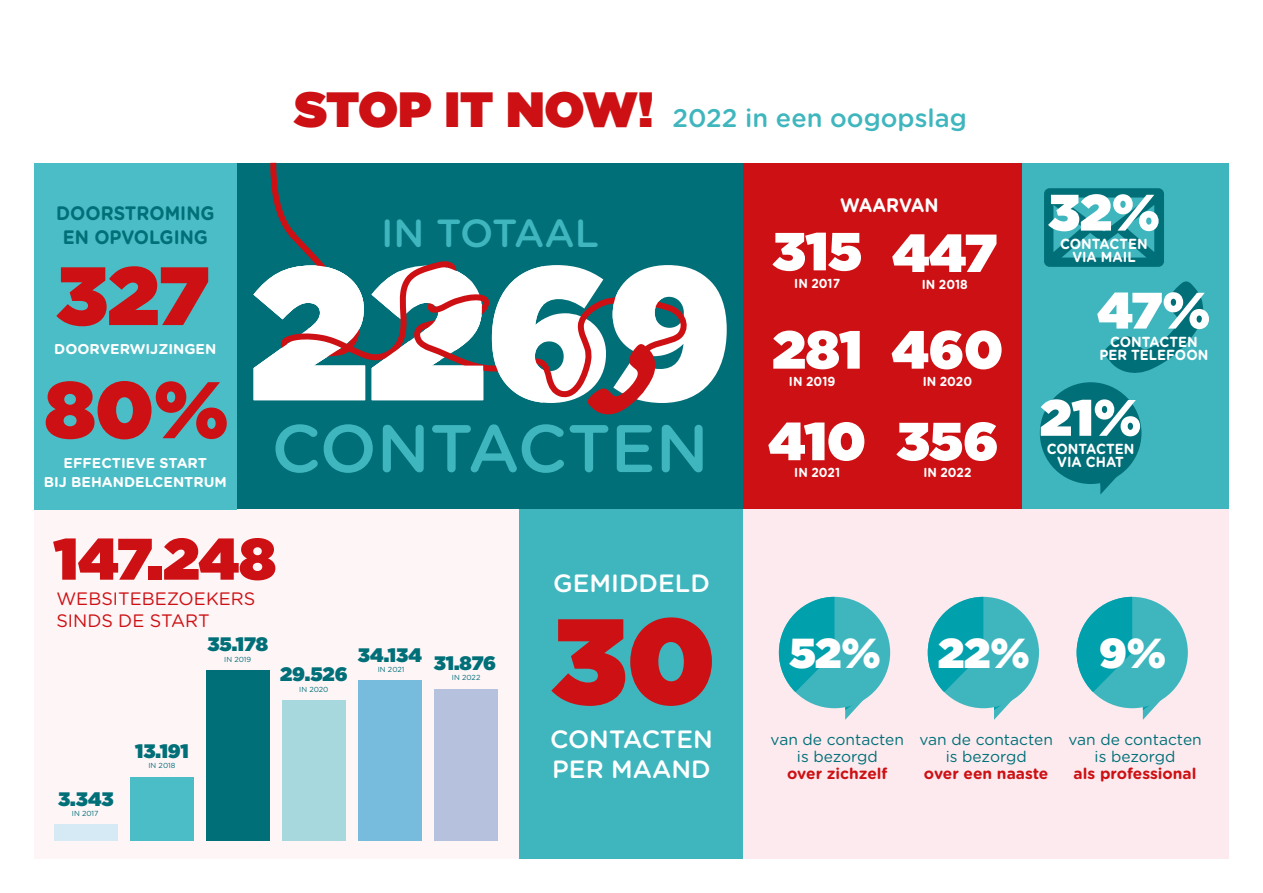
<style>
.page{position:relative;width:1263px;height:893px;background:#fff}
.page>*{position:absolute;margin:0;border:0;box-sizing:border-box;transform-origin:0 0}
.t1{font:900 188.85px "Gotham HTF";color:#fff}
.t2{font:900 121.2px "Gotham HTF";color:#cd1013}
.t3{font:900 82.5px "Gotham HTF";color:#cd1013}
.t4{font:900 80.1px "Gotham HTF";color:#cd1013}
.t5{font:500 67.05px "Gotham Rounded";color:#3fb6be}
.t6{font:900 58.5px "Gotham HTF";letter-spacing:-.005em;color:#cd1013}
.t7{font:900 53.4px "Gotham HTF";color:#fff}
.t8{font:900 51.15px "Gotham HTF";color:#fff}
.t9{font:900 41.85px "Gotham HTF";color:#fff}
.t10{font:500 39.15px "Gotham Rounded";letter-spacing:-.02em;color:#3fb6be}
.t11{font:500 25.5px "Gotham Rounded";color:#3fb6be}
.t12{font:500 25.05px/30px "Gotham Rounded";color:#fff}
.t13{font:900 19.5px "Gotham HTF";color:#006f78}
.t14{font:700 19.5px/24px "Gotham Rounded";color:#006f78;text-align:center;scale:.92 1}
.t15{font:700 19.5px "Gotham Rounded";letter-spacing:-.01em;color:#fff;scale:.92 1}
.t16{font:18px/21.9px "Gotham Rounded";color:#cd1013}
.t17{font:15.6px/16.8px "Gotham Rounded";color:#006f78;text-align:center}
.t18{font:700 15.6px "Gotham Rounded";color:#cd1013}
.t19{font:700 14.55px/12.9px "Gotham Rounded";color:#fff;text-align:center;scale:.92 1}
.t20{font:700 14.25px/18.8px "Gotham Rounded";color:#fff;text-align:center}
.t21{font:700 13.05px "Gotham Rounded";color:#fff;scale:.92 1}
.t22{font:7.35px "Gotham Rounded";color:#006f78}
.s1{font-family:"Gotham HTF";font-weight:900;font-size:49.5px;color:#cd1013}
</style>
<div class="page">
<div style="left:237px;top:163px;width:506px;height:347px;background:#006f78"></div>
<div style="left:34px;top:509px;width:485px;height:350px;background:#fef5f7"></div>
<div style="left:54px;top:824px;width:63px;height:17px;background:#d5eaf5"></div>
<div style="left:130px;top:777px;width:63px;height:64px;background:#4bbdc6"></div>
<div style="left:206px;top:670px;width:63px;height:171px;background:#006f78"></div>
<div style="left:358px;top:681px;width:64px;height:160px;background:#77bcdd"></div>
<div style="left:434px;top:689px;width:64px;height:152px;background:#b6c2dd"></div>
<div style="left:282px;top:700px;width:64px;height:141px;background:#a6d8de"></div>
<div style="left:34px;top:163px;width:203px;height:347px;background:#4bbdc6"></div>
<div style="left:743px;top:163px;width:280px;height:347px;background:#cd1013"></div>
<div style="left:1023px;top:163px;width:206px;height:346px;background:#3fb6be"></div>
<svg style="left:1104px;top:281px;width:99px;height:92px"></svg>
<svg style="left:1044px;top:188px;width:120px;height:79px"></svg>
<div style="left:743px;top:509px;width:486px;height:350px;background:#fceaee"></div>
<svg style="left:845px;top:696px;width:24px;height:24px"></svg>
<div style="left:779px;top:597px;width:111px;height:111px;background:#3fb6be;border-radius:50%"></div>
<svg style="left:779px;top:597px;width:55px;height:95px"></svg>
<svg style="left:994px;top:696px;width:24px;height:24px"></svg>
<div style="left:928px;top:597px;width:111px;height:111px;background:#3fb6be;border-radius:50%"></div>
<svg style="left:928px;top:597px;width:55px;height:95px"></svg>
<svg style="left:1143px;top:695px;width:25px;height:25px"></svg>
<div style="left:1076px;top:597px;width:112px;height:111px;background:#3fb6be;border-radius:50%"></div>
<svg style="left:1076px;top:597px;width:56px;height:95px"></svg>
<svg style="left:1100px;top:472px;width:23px;height:23px"></svg>
<div style="left:1040px;top:382px;width:101px;height:102px;background:#006f78;border-radius:50%"></div>
<div style="left:519px;top:509px;width:224px;height:350px;background:#3fb6be"></div>
<svg style="left:267px;top:162px;width:420px;height:240px"></svg>
<svg style="left:253px;top:265px;width:230px;height:135px"></svg>
<svg style="left:587px;top:344px;width:69px;height:71px"></svg>
<svg style="left:613px;top:289px;width:50px;height:30px"></svg>
<svg style="left:492px;top:266px;width:51px;height:137px"></svg>
<h3 class="t11" style="left:295px;top:99px;width:674px"><span class="s1">STOP IT NOW!</span> 2022 in een oogopslag</h3>
<p class="t14" style="left:56px;top:200px;width:174px">DOORSTROMING<br>EN OPVOLGING</p>
<h3 class="t3" style="left:56px;top:248px;width:154px">327</h3>
<p class="t20" style="left:54px;top:339px;width:164px">DOORVERWIJZINGEN</p>
<h3 class="t4" style="left:45px;top:364px;width:185px">80%</h3>
<p class="t20" style="left:44px;top:453px;width:185px">EFFECTIEVE START<br>BIJ BEHANDELCENTRUM</p>
<h3 class="t10" style="left:381px;top:205px;width:219px">IN TOTAAL</h3>
<h1 class="t1" style="left:250px;top:224px;width:483px">2269</h1>
<h3 class="t5" style="left:271px;top:400px;width:439px">CONTACTEN</h3>
<p class="t15" style="left:840px;top:191px;width:109px">WAARVAN</p>
<h3 class="t7" style="left:772px;top:221px;width:91px">315</h3>
<p class="t21" style="left:794px;top:273px;width:51px">IN 2017</p>
<h3 class="t7" style="left:772px;top:319px;width:91px">281</h3>
<p class="t21" style="left:789px;top:372px;width:52px">IN 2019</p>
<h3 class="t7" style="left:768px;top:410px;width:99px">410</h3>
<p class="t21" style="left:794px;top:463px;width:51px">IN 2021</p>
<h3 class="t7" style="left:892px;top:222px;width:106px">447</h3>
<p class="t21" style="left:922px;top:275px;width:51px">IN 2018</p>
<h3 class="t7" style="left:892px;top:319px;width:113px">460</h3>
<p class="t21" style="left:923px;top:372px;width:55px">IN 2020</p>
<h3 class="t7" style="left:896px;top:410px;width:104px">356</h3>
<p class="t21" style="left:923px;top:463px;width:54px">IN 2022</p>
<h3 class="t8" style="left:1048px;top:183px;width:113px">32%</h3>
<p class="t19" style="left:1060px;top:237px;width:97px">CONTACTEN<br>VIA MAIL</p>
<h3 class="t8" style="left:1097px;top:281px;width:114px">47%</h3>
<p class="t19" style="left:1099px;top:335px;width:120px">CONTACTEN<br>PER TELEFOON</p>
<h3 class="t8" style="left:1040px;top:388px;width:103px">21%</h3>
<p class="t19" style="left:1047px;top:442px;width:97px">CONTACTEN<br>VIA CHAT</p>
<h3 class="t6" style="left:54px;top:525px;width:224px">147.248</h3>
<p class="t16" style="left:56px;top:586px;width:200px">WEBSITEBEZOEKERS<br>SINDS DE START</p>
<p class="t13" style="left:207px;top:633px;width:62px">35.178</p>
<p class="t22" style="left:224px;top:654px;width:29px">IN 2019</p>
<p class="t13" style="left:434px;top:652px;width:64px">31.876</p>
<p class="t22" style="left:452px;top:673px;width:30px">IN 2022</p>
<p class="t13" style="left:358px;top:644px;width:65px">34.134</p>
<p class="t22" style="left:378px;top:664px;width:28px">IN 2021</p>
<p class="t13" style="left:280px;top:663px;width:69px">29.526</p>
<p class="t22" style="left:299px;top:684px;width:31px">IN 2020</p>
<p class="t13" style="left:58px;top:788px;width:57px">3.343</p>
<p class="t22" style="left:72px;top:808px;width:28px">IN 2017</p>
<p class="t13" style="left:135px;top:740px;width:55px">13.191</p>
<p class="t22" style="left:149px;top:761px;width:28px">IN 2018</p>
<h3 class="t12" style="left:553px;top:567px;width:158px">GEMIDDELD</h3>
<h2 class="t2" style="left:552px;top:591px;width:165px">30</h2>
<h3 class="t12" style="left:550px;top:723px;width:164px">CONTACTEN<br>PER MAAND</h3>
<h3 class="t9" style="left:789px;top:629px;width:93px">52%</h3>
<h3 class="t9" style="left:938px;top:629px;width:93px">22%</h3>
<h3 class="t9" style="left:1099px;top:629px;width:68px">9%</h3>
<p class="t17" style="left:771px;top:730px;width:135px">van de contacten is bezorgd</p>
<p class="t18" style="left:787px;top:762px;width:102px">over zichzelf</p>
<p class="t17" style="left:919px;top:730px;width:135px">van de contacten is bezorgd</p>
<p class="t18" style="left:924px;top:762px;width:126px">over een naaste</p>
<p class="t17" style="left:1068px;top:730px;width:135px">van de contacten is bezorgd</p>
<p class="t18" style="left:1074px;top:762px;width:124px">als professional</p>
</div>
